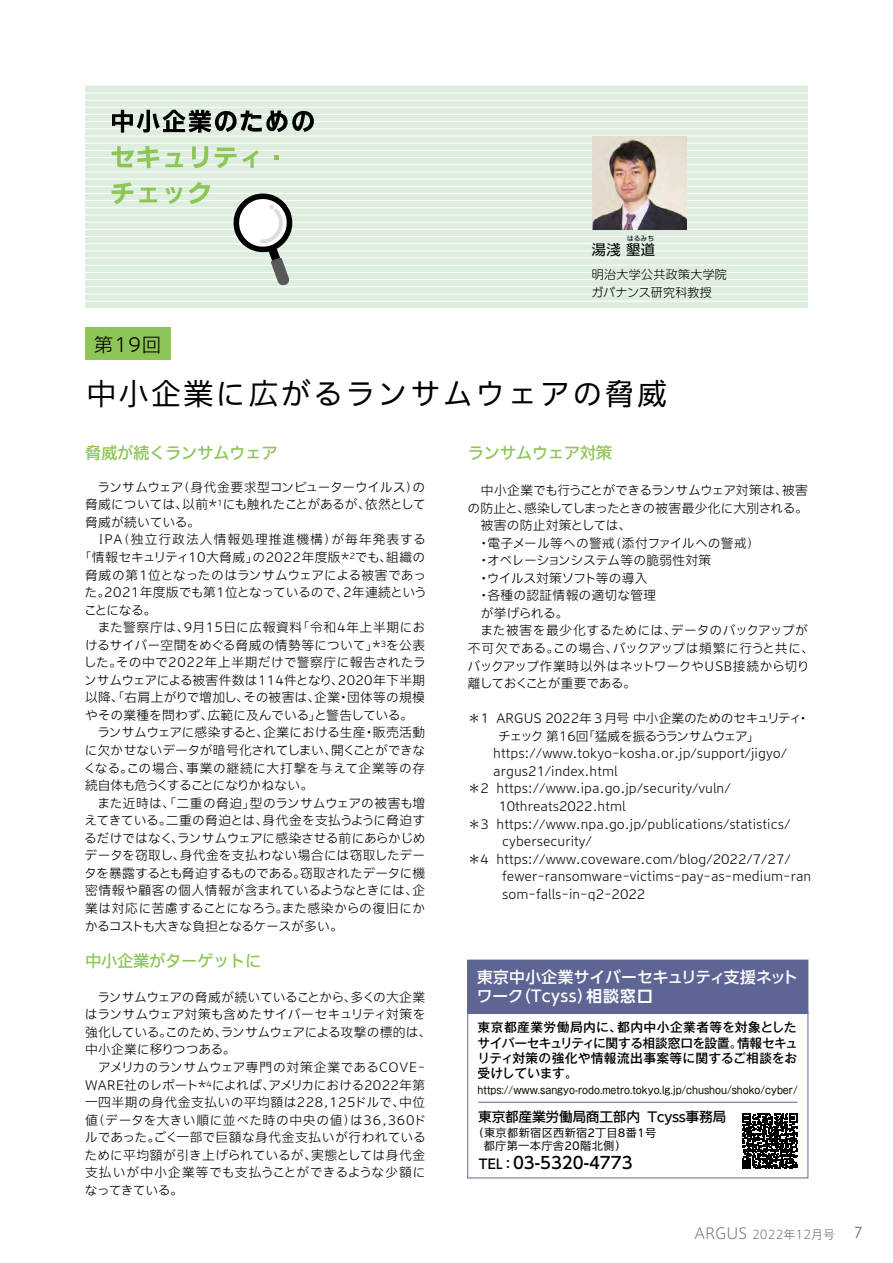
<style>
.page{position:relative;width:893px;height:1263px;background:#fff}
.page>*{position:absolute;margin:0;border:0;box-sizing:border-box;transform-origin:0 0}
.t1{font:100 30px "Iwa UCDA Goth Std";letter-spacing:.08em;color:#000}
.t2{font:300 19.5px "Iwa UCDA Goth Std";color:#040000}
.t3{font:500 16.5px "Iwa UCDA Goth Std";letter-spacing:-.03em;color:#8dc556}
.t4{font:500 16.5px "UD Shin Go Pro";color:#000}
.t5{font:500 15.75px/19.4px "UD Shin Go Pro";letter-spacing:.01em;color:#fff}
.t6{font:15px "Koz Go Pro";color:#727171}
.t7{font:14.25px "UD Shin Go Pro";color:#000}
.t8{font:500 13.8px "Iwa UCDA Goth Std";letter-spacing:-.025em;color:#000}
.t9{font:300 12.75px/17.5px "Iwa UCDA Goth Std";color:#000;text-align:justify}
.t10{font:300 12.75px/17.5px "Iwa UCDA Goth Std";letter-spacing:.02em;color:#000}
.t11{font:500 12.75px/15.3px "Gothic MB101 Pro";letter-spacing:-.005em;color:#000;text-align:justify}
.t12{font:300 12.75px "Iwa UCDA Goth Std";letter-spacing:.025em;color:#000}
.t13{font:300 12.75px "Iwa UCDA Goth Std";letter-spacing:.04em;color:#000}
.t14{font:300 12.75px "Iwa UCDA Goth Std";letter-spacing:.055em;color:#000}
.t15{font:300 12.75px "Iwa UCDA Goth Std";letter-spacing:-.02em;color:#000}
.t16{font:300 12.75px "Iwa UCDA Goth Std";letter-spacing:-.025em;color:#000}
.t17{font:300 12.75px "Iwa UCDA Goth Std";letter-spacing:-.03em;color:#000}
.t18{font:300 12.75px "Iwa UCDA Goth Std";letter-spacing:.05em;color:#000}
.t19{font:300 12.75px "Iwa UCDA Goth Std";letter-spacing:.08em;color:#000}
.t20{font:300 12.75px "Iwa UCDA Goth Std";letter-spacing:-.07em;color:#000}
.t21{font:300 12.75px "Iwa UCDA Goth Std";letter-spacing:-.035em;color:#000}
.t22{font:300 12.75px "Iwa UCDA Goth Std";letter-spacing:-.055em;color:#000}
.t23{font:300 12px/18px "UD Shin Go Pro";letter-spacing:.025em;color:#000}
.t24{font:12px "Axis Basic Std N L";color:#727171}
.t25{font:100 11.25px/12.8px "Iwa UCDA Goth Std";letter-spacing:.025em;color:#000}
.t26{font:10.5px "Gothic MB101 Pro";letter-spacing:-.005em;color:#000;scale:.9 1}
.t27{font:6.75px "UD Shin Go Pro";color:#000}
.s1{font-family:"UD Shin Go Pro De";font-weight:700}
.s2{font-size:13.2px}
.s3{font-size:15px}
</style>
<div class="page">
<div style="left:85px;top:85px;width:723px;height:223px;background:#ddeedf"></div>
<hr style="left:85px;top:85px;width:723px;height:1px;background:#fff">
<hr style="left:85px;top:93px;width:723px;height:1px;background:#fff">
<hr style="left:85px;top:100px;width:723px;height:1px;background:#fff">
<hr style="left:85px;top:107px;width:723px;height:1px;background:#fff">
<hr style="left:85px;top:114px;width:723px;height:1px;background:#fff">
<hr style="left:85px;top:121px;width:723px;height:1px;background:#fff">
<hr style="left:85px;top:129px;width:723px;height:1px;background:#fff">
<hr style="left:85px;top:136px;width:723px;height:1px;background:#fff">
<hr style="left:85px;top:143px;width:723px;height:1px;background:#fff">
<hr style="left:85px;top:150px;width:723px;height:1px;background:#fff">
<hr style="left:85px;top:157px;width:723px;height:1px;background:#fff">
<hr style="left:85px;top:164px;width:723px;height:1px;background:#fff">
<hr style="left:85px;top:172px;width:723px;height:1px;background:#fff">
<hr style="left:85px;top:179px;width:723px;height:1px;background:#fff">
<hr style="left:85px;top:186px;width:723px;height:1px;background:#fff">
<hr style="left:85px;top:193px;width:723px;height:1px;background:#fff">
<hr style="left:85px;top:200px;width:723px;height:1px;background:#fff">
<hr style="left:85px;top:207px;width:723px;height:1px;background:#fff">
<hr style="left:85px;top:215px;width:723px;height:1px;background:#fff">
<hr style="left:85px;top:222px;width:723px;height:1px;background:#fff">
<hr style="left:85px;top:229px;width:723px;height:1px;background:#fff">
<hr style="left:85px;top:236px;width:723px;height:1px;background:#fff">
<hr style="left:85px;top:243px;width:723px;height:1px;background:#fff">
<hr style="left:85px;top:251px;width:723px;height:1px;background:#fff">
<hr style="left:85px;top:258px;width:723px;height:1px;background:#fff">
<hr style="left:85px;top:265px;width:723px;height:1px;background:#fff">
<hr style="left:85px;top:272px;width:723px;height:1px;background:#fff">
<hr style="left:85px;top:279px;width:723px;height:1px;background:#fff">
<hr style="left:85px;top:286px;width:723px;height:1px;background:#fff">
<hr style="left:85px;top:294px;width:723px;height:1px;background:#fff">
<hr style="left:85px;top:301px;width:723px;height:1px;background:#fff">
<div style="left:85px;top:327px;width:85px;height:33px;background:#8dc556"></div>
<svg style="left:230px;top:193px;width:66px;height:93px"></svg>
<img style="left:592px;top:136px;width:94px;height:94px">
<svg style="left:112px;top:110px;width:202px;height:23px"></svg>
<svg style="left:111px;top:146px;width:48px;height:22px"></svg>
<svg style="left:165px;top:153px;width:18px;height:14px"></svg>
<svg style="left:192px;top:146px;width:16px;height:22px"></svg>
<svg style="left:215px;top:148px;width:44px;height:20px"></svg>
<svg style="left:275px;top:155px;width:4px;height:4px"></svg>
<svg style="left:112px;top:182px;width:21px;height:22px"></svg>
<svg style="left:139px;top:188px;width:18px;height:14px"></svg>
<svg style="left:165px;top:187px;width:17px;height:17px"></svg>
<svg style="left:189px;top:182px;width:21px;height:22px"></svg>
<div style="left:468px;top:960px;width:340px;height:53px;background:#5e6594"></div>
<div style="left:468px;top:1012px;width:340px;height:166px;border:1px solid #606898"></div>
<hr style="left:478px;top:1102px;width:319px;height:1px;background:#5e6594">
<svg style="left:742px;top:1114px;width:55px;height:55px"></svg>
<h2 class="t2" style="left:94px;top:331px;width:69px">第19回</h2>
<p class="t27" style="left:627px;top:233px;width:28px">はるみち</p>
<p class="t7" style="left:592px;top:238px;width:65px">湯淺 墾道</p>
<p class="t23" style="left:591px;top:265px;width:137px">明治大学公共政策大学院ガバナンス研究科教授</p>
<h1 class="t1" style="left:86px;top:372px;width:582px">中小企業に広がるランサムウェアの脅威</h1>
<p class="t3" style="left:85px;top:440px;width:194px">脅威が続くランサムウェア</p>
<p class="t9" style="left:85px;top:477px;width:342px">　ランサムウェア（身代金要求型コンピューターウイルス）の脅威については、以前*<sup>1</sup>にも触れたことがあるが、依然として脅威が続いている。</p>
<p class="t19" style="left:99px;top:531px;width:329px">IPA（独立行政法人情報処理推進機構）が毎年発表する</p>
<p class="t13" style="left:79px;top:548px;width:348px">「情報セキュリティ10大脅威」の2022年度版*<sup>2</sup>でも、組織の</p>
<p class="t9" style="left:85px;top:565px;width:343px">脅威の第1位となったのはランサムウェアによる被害であっ</p>
<p class="t9" style="left:85px;top:583px;width:344px">た。2021年度版でも第1位となっているので、2年連続という</p>
<p class="t9" style="left:84px;top:600px;width:73px">ことになる。</p>
<p class="t14" style="left:85px;top:618px;width:342px">　また警察庁は、9月15日に広報資料「令和4年上半期にお</p>
<p class="t9" style="left:85px;top:635px;width:342px">けるサイバー空間をめぐる脅威の情勢等について」*<sup>3</sup>を公表</p>
<p class="t13" style="left:84px;top:653px;width:344px">した。その中で2022年上半期だけで警察庁に報告されたラ</p>
<p class="t10" style="left:84px;top:670px;width:343px">ンサムウェアによる被害件数は114件となり、2020年下半期</p>
<p class="t12" style="left:85px;top:689px;width:341px">以降、「右肩上がりで増加し、その被害は、企業・団体等の規模</p>
<p class="t9" style="left:85px;top:705px;width:329px">やその業種を問わず、広範に及んでいる」と警告している。</p>
<p class="t9" style="left:85px;top:723px;width:342px">　ランサムウェアに感染すると、企業における生産・販売活動</p>
<p class="t15" style="left:85px;top:741px;width:342px">に欠かせないデータが暗号化されてしまい、開くことができな</p>
<p class="t18" style="left:84px;top:759px;width:343px">くなる。この場合、事業の継続に大打撃を与えて企業等の存</p>
<p class="t22" style="left:85px;top:776px;width:230px">続自体も危うくすることになりかねない。</p>
<p class="t9" style="left:85px;top:793px;width:342px">　また近時は、「二重の脅迫」型のランサムウェアの被害も増</p>
<p class="t9" style="left:85px;top:811px;width:342px">えてきている。二重の脅迫とは、身代金を支払うように脅迫す</p>
<p class="t16" style="left:84px;top:829px;width:343px">るだけではなく、ランサムウェアに感染させる前にあらかじめ</p>
<p class="t12" style="left:85px;top:846px;width:342px">データを窃取し、身代金を支払わない場合には窃取したデー</p>
<p class="t17" style="left:84px;top:864px;width:342px">タを暴露するとも脅迫するものである。窃取されたデータに機</p>
<p class="t10" style="left:85px;top:881px;width:342px">密情報や顧客の個人情報が含まれているようなときには、企</p>
<p class="t12" style="left:85px;top:899px;width:342px">業は対応に苦慮することになろう。また感染からの復旧にか</p>
<p class="t21" style="left:85px;top:917px;width:259px">かるコストも大きな負担となるケースが多い。</p>
<p class="t3" style="left:85px;top:948px;width:178px">中小企業がターゲットに</p>
<p class="t10" style="left:85px;top:987px;width:348px">　ランサムウェアの脅威が続いていることから、多くの大企業はランサムウェア対策も含めたサイバーセキュリティ対策を強化している。このため、ランサムウェアによる攻撃の標的は、中小企業に移りつつある。<br>　アメリカのランサムウェア専門の対策企業であるCOVE-<br>WARE社のレポート*<sup>4</sup>によれば、アメリカにおける2022年第一四半期の身代金支払いの平均額は228,125ドルで、中位値（データを大きい順に並べた時の中央の値）は36,360ドルであった。ごく一部で巨額な身代金支払いが行われているために平均額が引き上げられているが、実態としては身代金支払いが中小企業等でも支払うことができるような少額になってきている。</p>
<p class="t3" style="left:468px;top:441px;width:146px">ランサムウェア対策</p>
<p class="t9" style="left:468px;top:481px;width:348px;text-align:left">　中小企業でも行うことができるランサムウェア対策は、被害の防止と、感染してしまったときの被害最少化に大別される。　被害の防止対策としては、<br>　・電子メール等への警戒（添付ファイルへの警戒）<br>　・オペレーションシステム等の脆弱性対策<br>　・ウイルス対策ソフト等の導入<br>　・各種の認証情報の適切な管理<br>　が挙げられる。<br>　また被害を最少化するためには、データのバックアップが不可欠である。この場合、バックアップは頻繁に行うと共に、バックアップ作業時以外はネットワークやUSB接続から切り離しておくことが重要である。</p>
<p class="t9" style="left:468px;top:709px;width:343px">＊1 ARGUS 2022年３月号 中小企業のためのセキュリティ・</p>
<p class="t20" style="left:498px;top:727px;width:263px">チェック 第16回「猛威を振るうランサムウェア」</p>
<p class="t9" style="left:468px;top:744px;width:321px">　　https://www.tokyo-kosha.or.jp/support/jigyo/</p>
<p class="t9" style="left:468px;top:761px;width:151px">　　argus21/index.html</p>
<p class="t9" style="left:468px;top:779px;width:264px">＊2 https://www.ipa.go.jp/security/vuln/</p>
<p class="t9" style="left:498px;top:796px;width:129px">10threats2022.html</p>
<p class="t9" style="left:468px;top:814px;width:324px">＊3 https://www.npa.go.jp/publications/statistics/</p>
<p class="t9" style="left:502px;top:832px;width:91px">cybersecurity/</p>
<p class="t9" style="left:468px;top:849px;width:325px">＊4 https://www.coveware.com/blog/2022/7/27/</p>
<p class="t9" style="left:502px;top:867px;width:311px">fewer-ransomware-victims-pay-as-medium-ran</p>
<p class="t9" style="left:502px;top:884px;width:145px">som-falls-in-q2-2022</p>
<p class="t5" style="left:477px;top:967px;width:323px">東京中小企業サイバーセキュリティ支援ネットワーク（Tcyss）<span class="s1">相談窓口</span></p>
<p class="t11" style="left:478px;top:1018px;width:322px">東京都産業労働局内に、都内中小企業者等を対象としたサイバーセキュリティに関する相談窓口を設置。情報セキュリティ対策の強化や情報流出事案等に関するご相談をお受けしています。</p>
<p class="t26" style="left:478px;top:1081px;width:357px">https://www.sangyo-rodo.metro.tokyo.lg.jp/chushou/shoko/cyber/</p>
<p class="t8" style="left:478px;top:1107px;width:250px">東京都産業労働局商工部内 Tcyss事務局</p>
<p class="t25" style="left:484px;top:1125px;width:174px;text-indent:-11px">（東京都新宿区西新宿2丁目8番1号都庁第一本庁舎20階北側）</p>
<p class="t4" style="left:479px;top:1149px;width:155px"><span class="s2">TEL：</span>03-5320-4773</p>
<p class="t24" style="left:694px;top:1225px;width:142px"><span class="s3">ARGUS</span> 2022年12月号</p>
<p class="t6" style="left:854px;top:1223px;width:10px">7</p>
</div>
